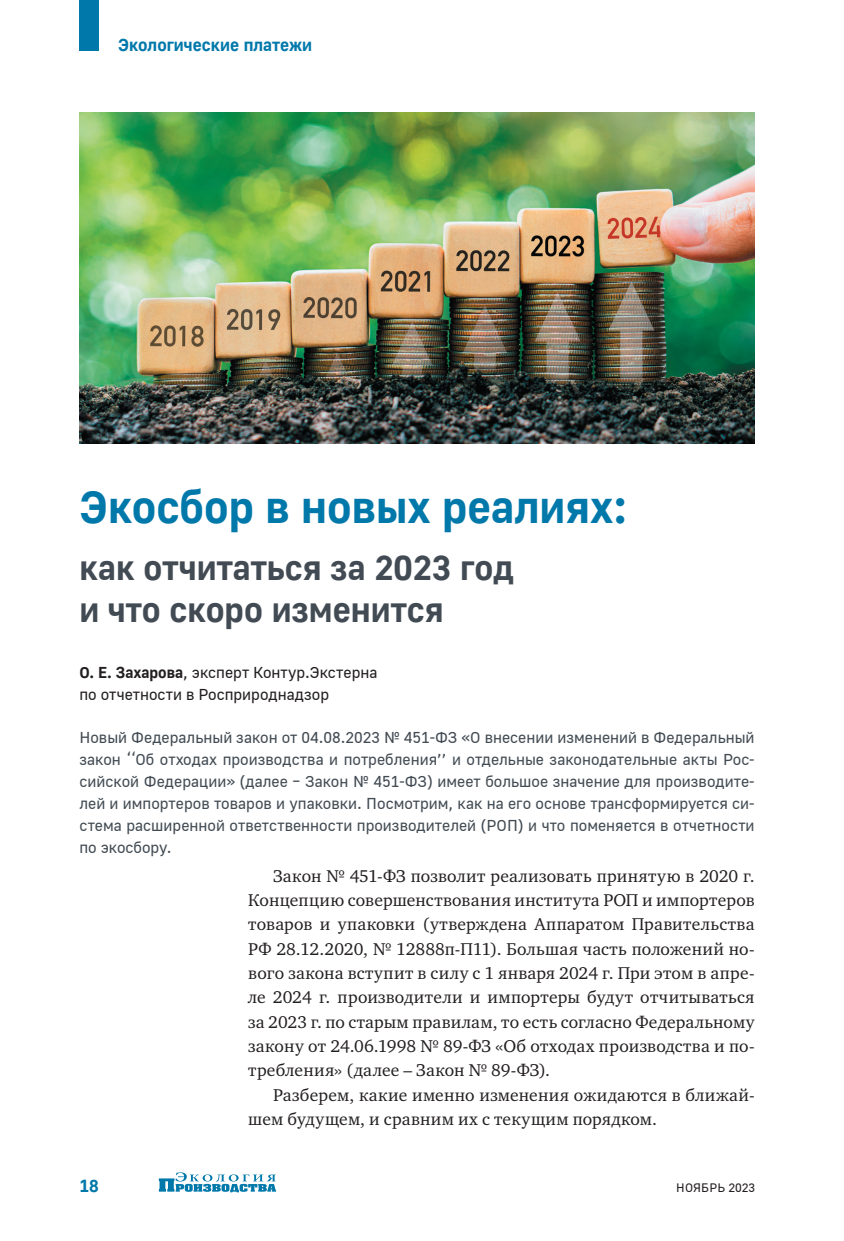
<style>
.page{position:relative;width:844px;height:1241px;background:#fff}
.page>*{position:absolute;margin:0;border:0;box-sizing:border-box;transform-origin:0 0}
.Заголовок{font:700 45.5px "Golos UI";color:#0078aa}
.Заголовок-2{font:700 35px/42px "Golos UI";color:#424b53}
.Текст{font:17.5px/24.3px "Charter C";letter-spacing:.015em;color:#231f20;text-align:justify}
.t1{font:700 17.5px "Golos UI";color:#0078aa}
.ЛИД{font:15.75px/21.9px "Golos UI";color:#424b53;text-align:justify}
.Автор{font:15.75px/21.9px "Golos UI";color:#231f20}
.t2{font:12.25px "Golos UI";letter-spacing:.01em;color:#231f20}
.s1{font-weight:700}
</style>
<div class="page">
<img style="left:79px;top:112px;width:675px;height:331px">
<svg style="left:159px;top:1172px;width:117px;height:20px"></svg>
<div style="left:79px;top:0;width:20px;height:51px;background:#0078aa"></div>
<p class="t1" style="left:118px;top:34px;width:196px">Экологические платежи</p>
<p class="Заголовок" style="left:79px;top:481px;width:549px">Экосбор в новых реалиях:</p>
<p class="Заголовок-2" style="left:79px;top:546px;width:436px">как отчитаться за 2023 год и что скоро изменится</p>
<p class="Автор" style="left:79px;top:661px;width:299px"><span class="s1">О. Е. Захарова</span>, эксперт Контур.Экстерна по отчетности в Росприроднадзор</p>
<p class="ЛИД" style="left:79px;top:726px;width:676px">Новый Федеральный закон от 04.08.2023 № 451-ФЗ «О внесении изменений в Федеральный закон ‘‘Об отходах производства и потребления’’ и отдельные законодательные акты Рос&shy;сийской Федерации» (далее – Закон № 451-ФЗ) имеет большое значение для производите&shy;лей и импортеров товаров и упаковки. Посмотрим, как на его основе трансформируется си&shy;стема расширенной ответственности производителей (РОП) и что поменяется в отчетности по экосбору.</p>
<p class="Текст" style="left:248px;top:863px;width:508px;text-indent:25px">Закон № 451-ФЗ позволит реализовать принятую в 2020 г.<br>Концепцию совершенствования института РОП и импортеров товаров и упаковки (утверждена Аппаратом Правительства РФ 28.12.2020, № 12888п-П11). Большая часть положений но&shy;вого закона вступит в силу с 1 января 2024 г. При этом в апре&shy;ле 2024 г. производители и импортеры будут отчитываться за 2023 г. по старым правилам, то есть согласно Федеральному закону от 24.06.1998 № 89-ФЗ «Об отходах производства и по&shy;требления» (далее – Закон № 89-ФЗ).</p>
<p class="Текст" style="left:248px;top:1082px;width:507px;text-indent:25px">Разберем, какие именно изменения ожидаются в ближай&shy;шем будущем, и сравним их с текущим порядком.</p>
<p class="t1" style="left:79px;top:1175px;width:21px">18</p>
<p class="t2" style="left:676px;top:1180px;width:80px">НОЯБРЬ 2023</p>
</div>
